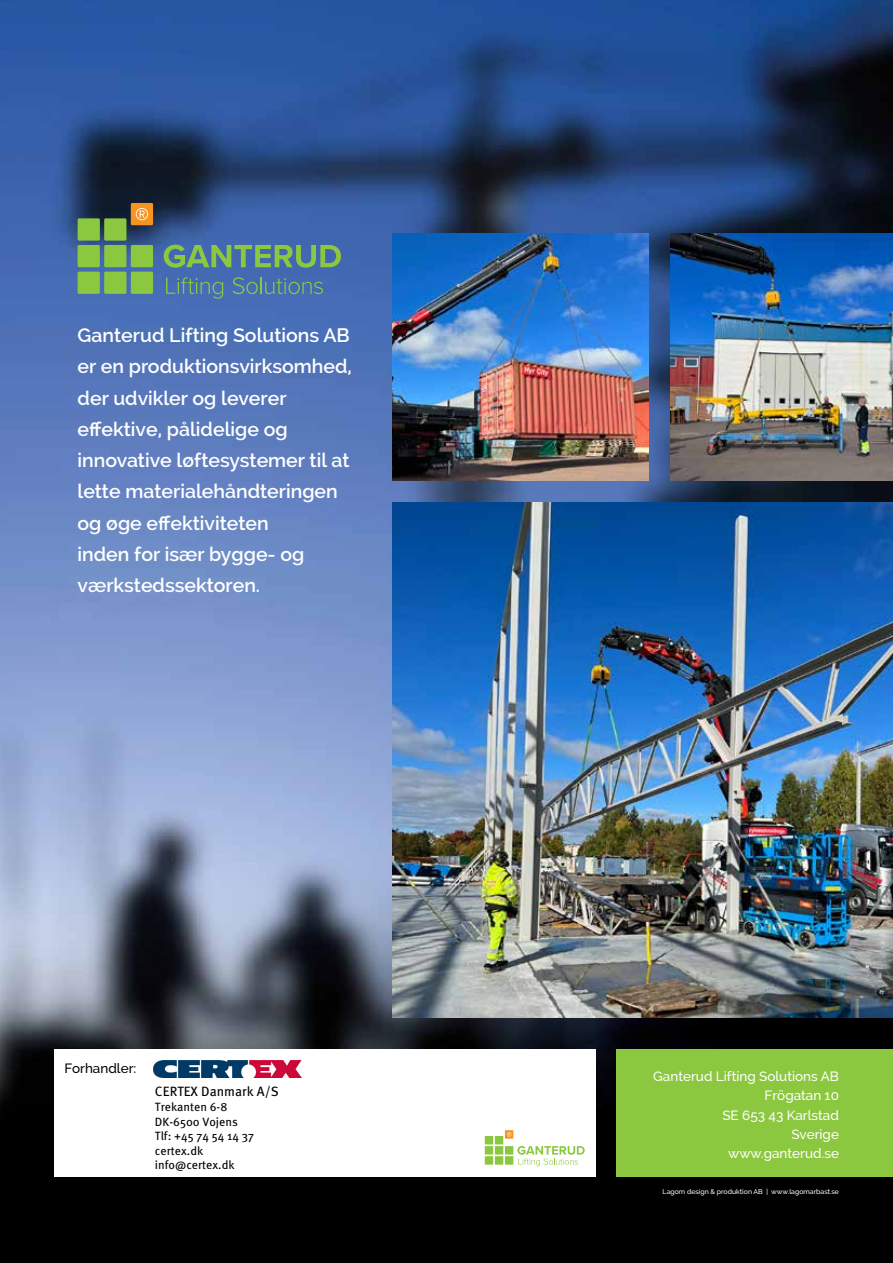
<style>
.page{position:relative;width:893px;height:1263px;background:#fff}
.page>*{position:absolute;margin:0;border:0;box-sizing:border-box;transform-origin:0 0}
.t1{font:600 19.5px/31.2px "Raleway";color:#fff}
.t2{font:500 13.5px/19.2px "Raleway";color:#fff;text-align:right}
.t3{font:13.5px "Meta Pro";color:#000}
.t4{font:500 13.5px "Raleway";color:#000}
.t5{font:12px/14.4px "Meta Pro";color:#000}
.t6{font:500 6.9px "Raleway";color:#fff}
</style>
<div class="page">
<img style="left:0;top:0;width:893px;height:1263px">
<div style="left:617px;top:1049px;width:276px;height:128px;background:#8cc740"></div>
<div style="left:54px;top:1049px;width:541px;height:128px;background:#fff"></div>
<div style="left:131px;top:272px;width:22px;height:22px;background:#8cc740"></div>
<div style="left:131px;top:203px;width:22px;height:22px;background:#f7941f"></div>
<div style="left:131px;top:245px;width:22px;height:22px;background:#8cc740"></div>
<div style="left:104px;top:218px;width:22px;height:23px;background:#8cc740"></div>
<div style="left:78px;top:218px;width:22px;height:23px;background:#8cc740"></div>
<div style="left:78px;top:272px;width:22px;height:22px;background:#8cc740"></div>
<div style="left:104px;top:272px;width:22px;height:22px;background:#8cc740"></div>
<div style="left:78px;top:245px;width:22px;height:22px;background:#8cc740"></div>
<div style="left:104px;top:245px;width:22px;height:22px;background:#8cc740"></div>
<svg style="left:136px;top:208px;width:12px;height:12px"></svg>
<svg style="left:164px;top:245px;width:177px;height:23px;background:#659679"></svg>
<svg style="left:166px;top:277px;width:57px;height:22px"></svg>
<svg style="left:233px;top:277px;width:90px;height:17px;background:#537e9a"></svg>
<div style="left:505px;top:1156px;width:8px;height:8px;background:#8cc740"></div>
<svg style="left:505px;top:1130px;width:8px;height:8px"></svg>
<div style="left:505px;top:1146px;width:8px;height:8px;background:#8cc740"></div>
<div style="left:495px;top:1136px;width:8px;height:8px;background:#8cc740"></div>
<div style="left:485px;top:1136px;width:8px;height:8px;background:#8cc740"></div>
<div style="left:485px;top:1156px;width:8px;height:8px;background:#8cc740"></div>
<div style="left:495px;top:1156px;width:8px;height:8px;background:#8cc740"></div>
<div style="left:485px;top:1146px;width:8px;height:8px;background:#8cc740"></div>
<div style="left:495px;top:1146px;width:8px;height:8px;background:#8cc740"></div>
<svg style="left:507px;top:1132px;width:4px;height:5px"></svg>
<svg style="left:517px;top:1146px;width:68px;height:20px"></svg>
<img style="left:393px;top:234px;width:256px;height:247px">
<img style="left:393px;top:502px;width:500px;height:515px">
<img style="left:670px;top:234px;width:223px;height:247px">
<img style="left:154px;top:1060px;width:148px;height:17px">
<p class="t1" style="left:78px;top:320px;width:276px">Ganterud Lifting Solutions AB er en produktionsvirksomhed, der udvikler og leverer effektive, pålidelige og innovative løftesystemer til at lette materialehåndteringen og øge effektiviteten<br>inden for især bygge- og værkstedssektoren.</p>
<p class="t4" style="left:65px;top:1060px;width:73px">Forhandler:</p>
<p class="t3" style="left:155px;top:1081px;width:125px">CERTEX Danmark A/S</p>
<p class="t5" style="left:155px;top:1099px;width:101px">Trekanten 6-8<br>DK-6500 Vojens<br>Tlf: +45 74 54 14 37 certex.dk info@certex.dk</p>
<p class="t2" style="left:653px;top:1067px;width:187px">Ganterud Lifting Solutions AB<br>Frögatan 10<br>SE 653 43 Karlstad<br>Sverige<br>www.ganterud.se</p>
<p class="t6" style="left:663px;top:1188px;width:178px">Lagom design &amp; produktion AB | www.lagomarbast.se</p>
</div>
